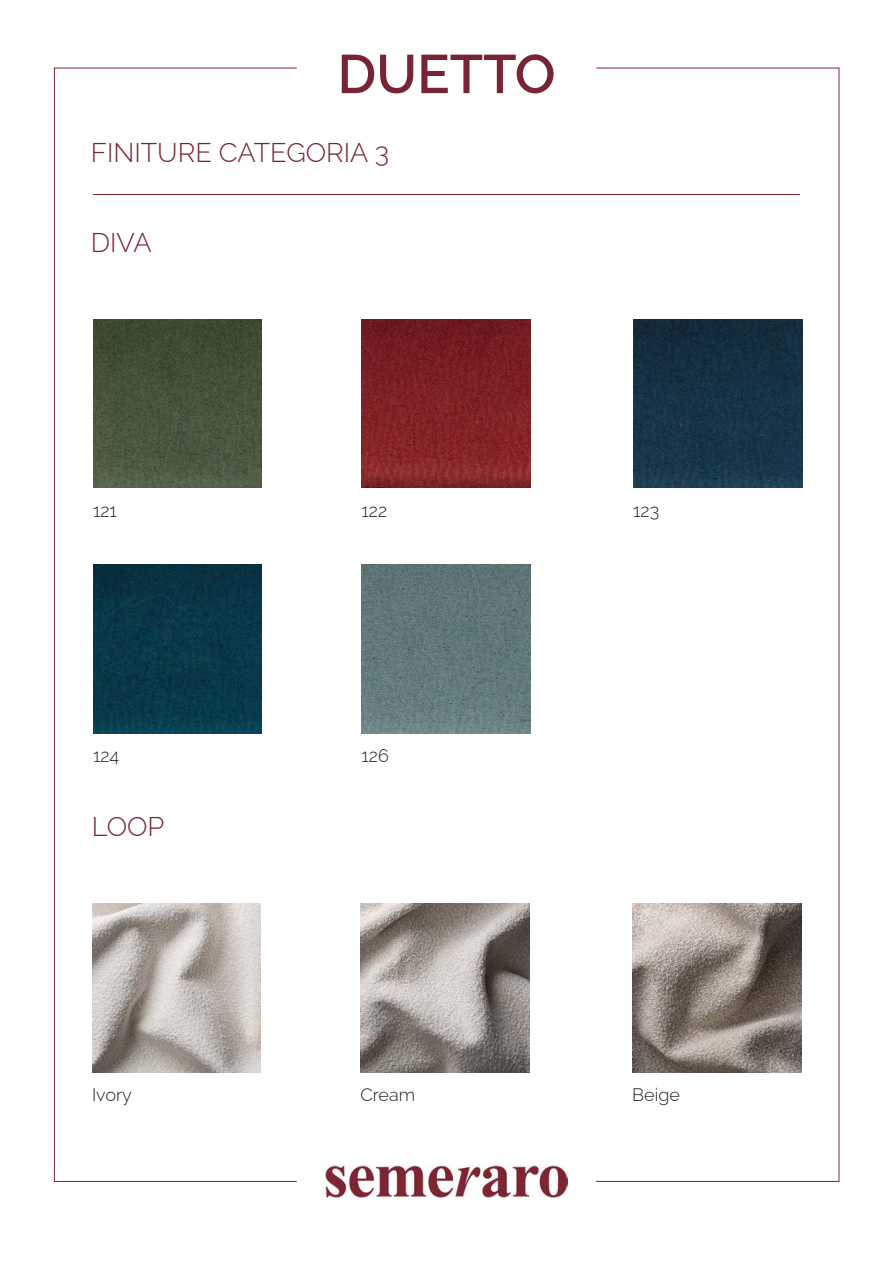
<style>
.page{position:relative;width:893px;height:1263px;background:#fff}
.page>*{position:absolute;margin:0;border:0;box-sizing:border-box;transform-origin:0 0}
.t1{font:600 54.3px "Raleway";color:#782434}
.t2{font:300 27.15px "Raleway";color:#782434}
.t3{font:300 18px "Raleway";color:#231f20}
</style>
<div class="page">
<img style="left:325px;top:1166px;width:243px;height:32px">
<hr style="left:93px;top:194px;width:707px;height:1px;background:#7e2632">
<img style="left:93px;top:319px;width:169px;height:169px">
<img style="left:362px;top:319px;width:168px;height:169px">
<img style="left:633px;top:319px;width:169px;height:169px">
<img style="left:93px;top:565px;width:169px;height:168px">
<img style="left:362px;top:565px;width:168px;height:168px">
<img style="left:92px;top:904px;width:169px;height:168px">
<img style="left:361px;top:904px;width:168px;height:168px">
<img style="left:632px;top:904px;width:169px;height:168px">
<p class="t1" style="left:337px;top:43px;width:220px">DUETTO</p>
<p class="t2" style="left:91px;top:130px;width:300px">FINITURE CATEGORIA 3</p>
<p class="t2" style="left:91px;top:221px;width:62px">DIVA</p>
<p class="t3" style="left:93px;top:496px;width:25px">121</p>
<p class="t3" style="left:361px;top:496px;width:27px">122</p>
<p class="t3" style="left:633px;top:496px;width:28px">123</p>
<p class="t3" style="left:93px;top:742px;width:28px">124</p>
<p class="t3" style="left:361px;top:742px;width:29px">126</p>
<p class="t2" style="left:92px;top:805px;width:74px">LOOP</p>
<p class="t3" style="left:92px;top:1080px;width:41px">Ivory</p>
<p class="t3" style="left:360px;top:1080px;width:56px">Cream</p>
<p class="t3" style="left:632px;top:1080px;width:49px">Beige</p>
</div>
